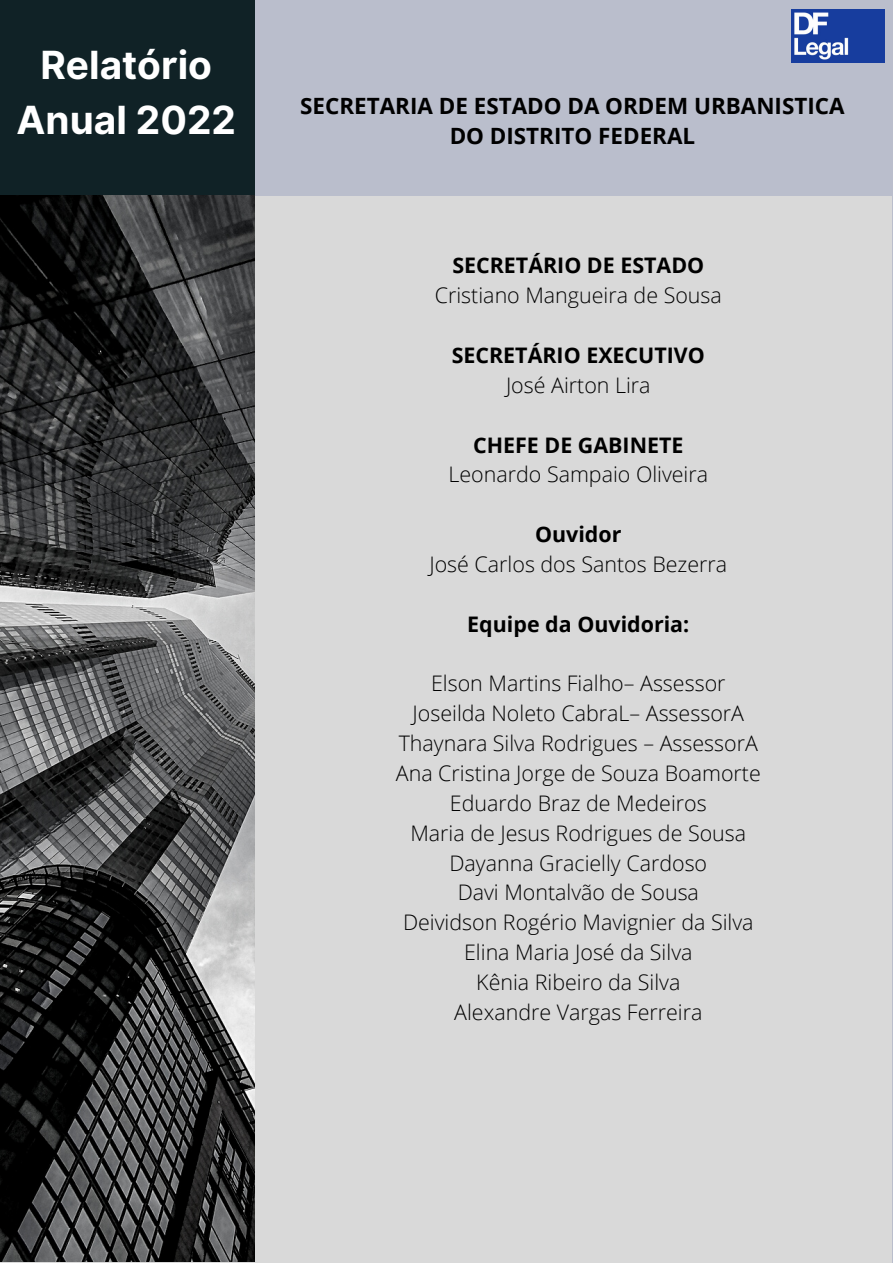
<style>
.page{position:relative;width:893px;height:1264px;background:#fff}
.page>*{position:absolute;margin:0;border:0;box-sizing:border-box;transform-origin:0 0}
.t1{font:700 38.85px/54.2px "Inter";color:#fff;text-align:center}
.t2{font:700 22.35px/30.3px "Open Sans";color:#000;text-align:center}
.t3{font:300 21.45px/29.8px "Open Sans";color:#000;text-align:center}
.t4{font:700 21.45px "Open Sans";color:#000}
</style>
<div class="page">
<div style="left:0;top:0;width:892px;height:1262px;background:#babecc"></div>
<div style="left:0;top:0;width:255px;height:196px;background:#102226"></div>
<div style="left:0;top:196px;width:892px;height:1066px;background:#d9d9d9"></div>
<img style="left:791px;top:9px;width:93px;height:53px">
<img style="left:0;top:196px;width:254px;height:1065px">
<h1 class="t1" style="left:17px;top:38px;width:221px">Relatório<br>Anual 2022</h1>
<p class="t2" style="left:300px;top:90px;width:545px">SECRETARIA DE ESTADO DA ORDEM URBANISTICA<br>DO DISTRITO FEDERAL</p>
<p class="t4" style="left:452px;top:250px;width:253px">SECRETÁRIO DE ESTADO</p>
<p class="t3" style="left:435px;top:280px;width:288px">Cristiano Mangueira de Sousa</p>
<p class="t4" style="left:451px;top:340px;width:255px">SECRETÁRIO EXECUTIVO</p>
<p class="t3" style="left:506px;top:369px;width:146px">José Airton Lira</p>
<p class="t4" style="left:473px;top:429px;width:212px">CHEFE DE GABINETE</p>
<p class="t3" style="left:448px;top:459px;width:261px">Leonardo Sampaio Oliveira</p>
<p class="t4" style="left:535px;top:519px;width:88px">Ouvidor</p>
<p class="t3" style="left:429px;top:548px;width:299px">José Carlos dos Santos Bezerra</p>
<p class="t4" style="left:467px;top:609px;width:223px">Equipe da Ouvidoria:</p>
<p class="t3" style="left:396px;top:668px;width:366px">Elson Martins Fialho– Assessor<br>Joseilda Noleto CabraL– AssessorA<br>Thaynara Silva Rodrigues – AssessorA<br>Ana Cristina Jorge de Souza Boamorte<br>Eduardo Braz de Medeiros<br>Maria de Jesus Rodrigues de Sousa<br>Dayanna Gracielly Cardoso<br>Davi Montalvão de Sousa<br>Deividson Rogério Mavignier da Silva<br>Elina Maria José da Silva<br>Kênia Ribeiro da Silva<br>Alexandre Vargas Ferreira</p>
</div>
